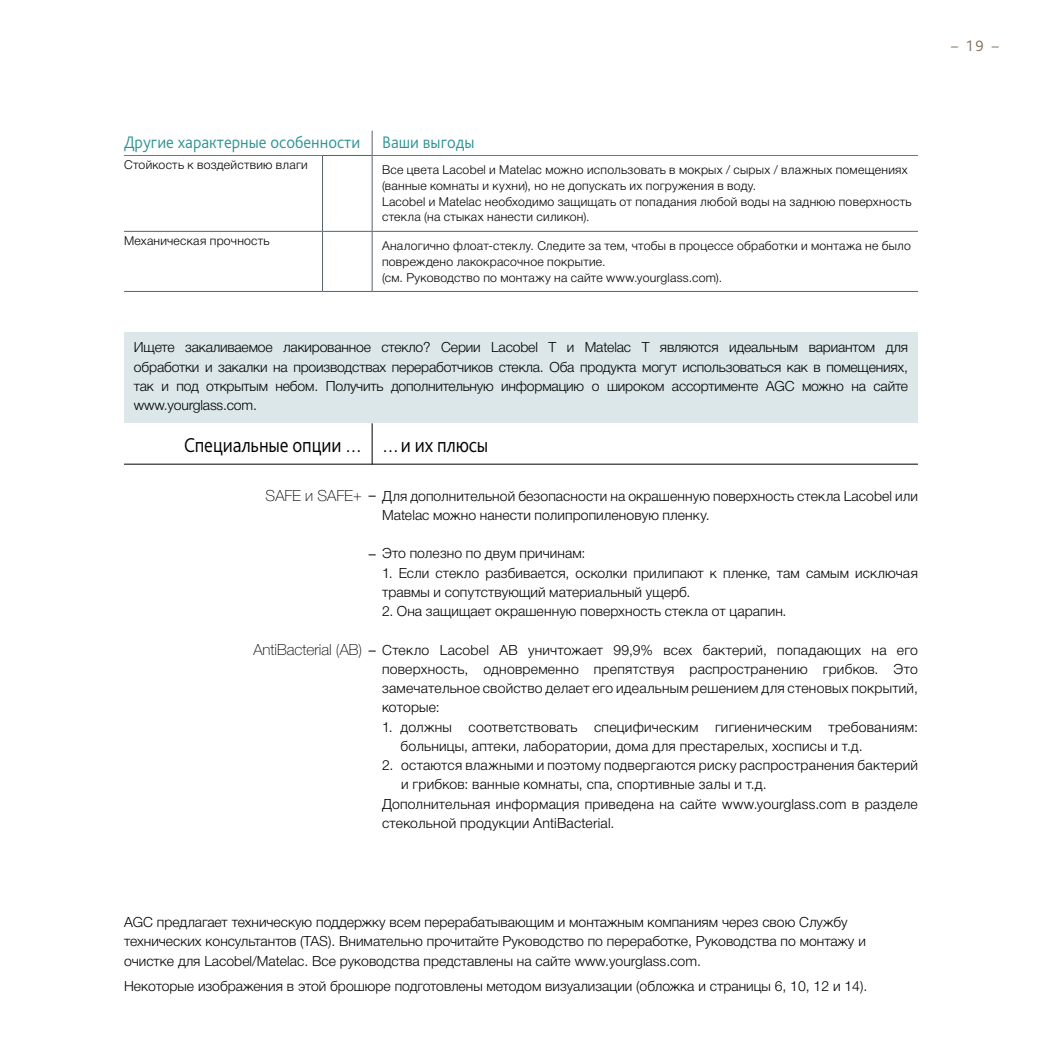
<style>
.page{position:relative;width:1042px;height:1042px;background:#fff}
.page>*{position:absolute;margin:0;border:0;box-sizing:border-box;transform-origin:0 0}
.t1{font:300 21px "Bliss Pro";letter-spacing:-.01em;color:#000;scale:.9 1}
.t2{font:300 17.5px "Bliss Pro";color:#2e9394;scale:.95 1}
.t3{font:300 15.75px "Bliss Pro";color:#836d5b}
.t4{font:100 15.4px "Helvetica Neue Cyr";color:#000}
.t5{font:300 14px/19.2px "Helvetica Neue Cyr";letter-spacing:.005em;color:#000}
.t6{font:300 12.25px/15.8px "Helvetica Neue Cyr";letter-spacing:.02em;color:#000}
</style>
<div class="page">
<svg style="left:372px;top:131px;width:1px;height:24px"></svg>
<hr style="left:322px;top:155px;width:50px;height:1px;background:#536371">
<hr style="left:322px;top:156px;width:1px;height:75px;background:#536371">
<hr style="left:372px;top:156px;width:1px;height:75px;background:#536371">
<hr style="left:322px;top:232px;width:1px;height:59px;background:#536371">
<hr style="left:322px;top:231px;width:50px;height:1px;background:#536371">
<hr style="left:372px;top:232px;width:1px;height:59px;background:#536371">
<hr style="left:124px;top:231px;width:198px;height:1px;background:#536371">
<hr style="left:322px;top:291px;width:50px;height:1px;background:#536371">
<hr style="left:372px;top:231px;width:546px;height:1px;background:#536371">
<hr style="left:124px;top:291px;width:198px;height:1px;background:#536371">
<hr style="left:372px;top:291px;width:546px;height:1px;background:#536371">
<hr style="left:124px;top:155px;width:198px;height:1px;background:#2e9394">
<hr style="left:372px;top:155px;width:546px;height:1px;background:#2e9394">
<div style="left:124px;top:332px;width:794px;height:91px;background:#dbe7e8"></div>
<hr style="left:124px;top:464px;width:794px;height:1px;background:#000">
<hr style="left:372px;top:423px;width:1px;height:41px;background:#000">
<p class="t3" style="left:951px;top:36px;width:49px">– 19 –</p>
<p class="t2" style="left:124px;top:131px;width:371px">Другие характерные особенности Ваши выгоды</p>
<p class="t6" style="left:124px;top:157px;width:185px">Стойкость к воздействию влаги</p>
<p class="t6" style="left:382px;top:162px;width:531px">Все цвета Lacobel и Matelac можно использовать в мокрых / сырых / влажных помещениях (ванные комнаты и кухни), но не допускать их погружения в воду.<br>Lacobel и Matelac необходимо защищать от попадания любой воды на заднюю поверхность стекла (на стыках нанести силикон).</p>
<p class="t6" style="left:124px;top:233px;width:147px">Механическая прочность</p>
<p class="t6" style="left:382px;top:238px;width:530px">Аналогично флоат-стеклу. Следите за тем, чтобы в процессе обработки и монтажа не было повреждено лакокрасочное покрытие.<br>(см. Руководство по монтажу на сайте www.yourglass.com).</p>
<p class="t5" style="left:134px;top:338px;width:775px;text-align:justify">Ищете закаливаемое лакированное стекло? Серии Lacobel T и Matelac T являются идеальным вариантом для обработки и закалки на производствах переработчиков стекла. Оба продукта могут использоваться как в помещениях, так и под открытым небом. Получить дополнительную информацию о широком ассортименте AGC можно на сайте www.yourglass.com.</p>
<h1 class="t1" style="left:184px;top:432px;width:200px">Специальные опции …</h1>
<p class="t4" style="left:266px;top:486px;width:98px">SAFE и SAFE+</p>
<h1 class="t1" style="left:382px;top:432px;width:120px">…и их плюсы</h1>
<p class="t5" style="left:382px;top:486px;width:537px">Для дополнительной безопасности на окрашенную поверхность стекла Lacobel или<br>Matelac можно нанести полипропиленовую пленку.</p>
<p class="t5" style="left:382px;top:544px;width:205px">Это полезно по двум причинам:</p>
<p class="t5" style="left:382px;top:563px;width:537px">1. Если стекло разбивается, осколки прилипают к пленке, там самым исключая травмы и сопутствующий материальный ущерб.</p>
<p class="t5" style="left:382px;top:602px;width:406px">2. Она защищает окрашенную поверхность стекла от царапин.</p>
<p class="t5" style="left:382px;top:640px;width:537px;text-align:justify">Стекло Lacobel AB уничтожает 99,9% всех бактерий, попадающих на его поверхность, одновременно препятствуя распространению грибков. Это замечательное свойство делает его идеальным решением для стеновых покрытий, которые:</p>
<p class="t5" style="left:401px;top:717px;width:519px;text-indent:-19px">1. должны соответствовать специфическим гигиеническим требованиям: больницы, аптеки, лаборатории, дома для престарелых, хосписы и т.д.</p>
<p class="t5" style="left:382px;top:756px;width:537px">2. остаются влажными и поэтому подвергаются риску распространения бактерий</p>
<p class="t5" style="left:401px;top:775px;width:367px">и грибков: ванные комнаты, спа, спортивные залы и т.д.</p>
<p class="t5" style="left:382px;top:794px;width:537px">Дополнительная информация приведена на сайте www.yourglass.com в разделе</p>
<p class="t5" style="left:382px;top:813px;width:234px">стекольной продукции AntiBacterial.</p>
<p class="t4" style="left:253px;top:640px;width:110px">AntiBacterial (AB)</p>
<p class="t5" style="left:124px;top:912px;width:743px">AGC предлагает техническую поддержку всем перерабатывающим и монтажным компаниям через свою Службу технических консультантов (TAS). Внимательно прочитайте Руководство по переработке, Руководства по монтажу и очистке для Lacobel/Matelac. Все руководства представлены на сайте www.yourglass.com.</p>
<p class="t5" style="left:124px;top:976px;width:745px">Некоторые изображения в этой брошюре подготовлены методом визуализации (обложка и страницы 6, 10, 12 и 14).</p>
</div>
